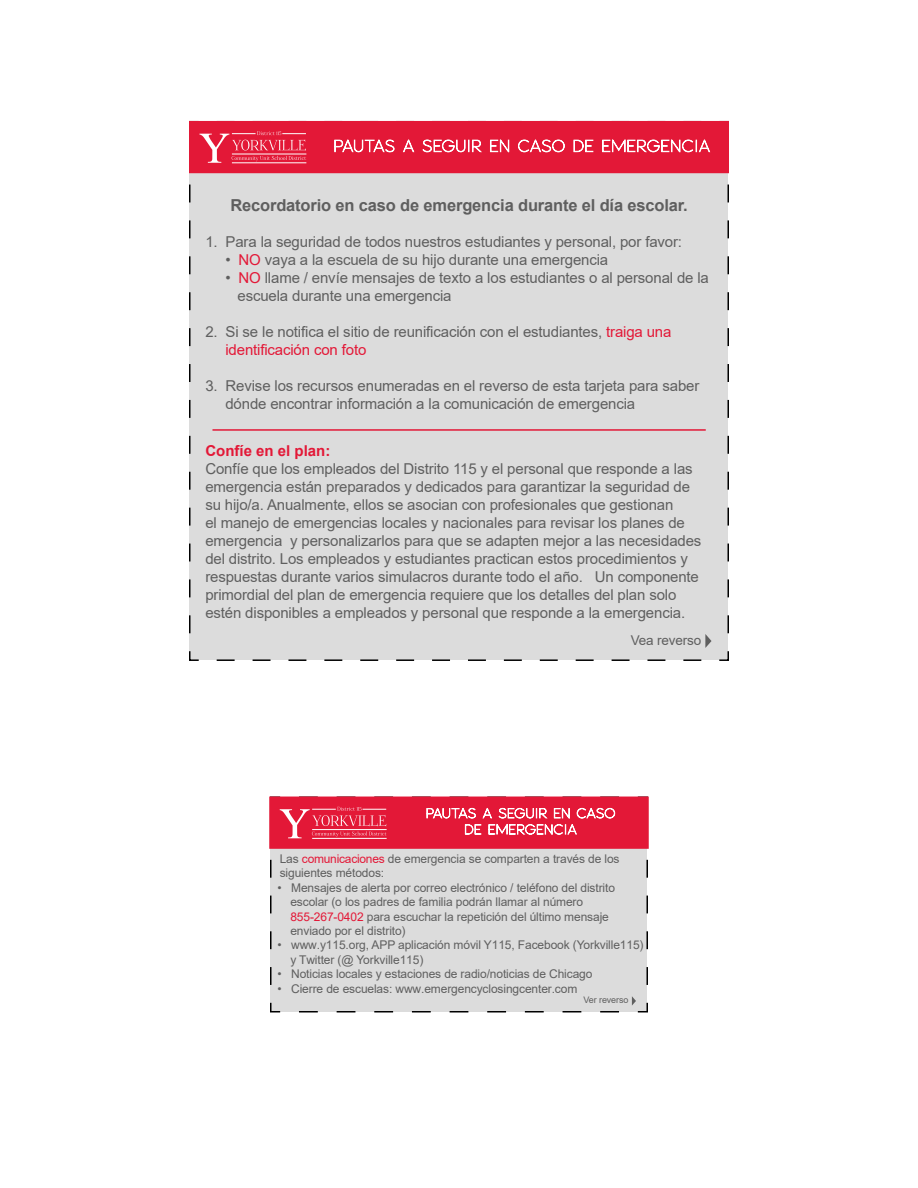
<style>
.page{position:relative;width:918px;height:1188px;background:#fff}
.page>*{position:absolute;margin:0;border:0;box-sizing:border-box;transform-origin:0 0}
.t1{font:700 16.5px "Arial";letter-spacing:-.01em;color:#5f5f5f}
.t2{font:15px/18px "Arial";letter-spacing:-.01em;color:#5f5f5f}
.t3{font:700 15px "Arial";color:#e31837}
.t4{font:13.5px "Arial";letter-spacing:-.01em;color:#5f5f5f}
.t5{font:12px/14.4px "Arial";letter-spacing:-.01em;color:#5f5f5f}
.t6{font:9px "Arial";letter-spacing:-.01em;color:#5f5f5f}
.s1{color:#e31837}
</style>
<div class="page">
<div style="left:269px;top:796px;width:380px;height:217px;background:#dcdcdc"></div>
<div style="left:269px;top:797px;width:380px;height:52px;background:#e31837;border:2px solid #e31837"></div>
<svg style="left:280px;top:807px;width:106px;height:31px"></svg>
<hr style="left:312px;top:829px;width:75px;height:1px;background:#fff">
<hr style="left:312px;top:838px;width:75px;height:1px;background:#fff">
<svg style="left:426px;top:807px;width:189px;height:28px"></svg>
<div style="left:299px;top:996px;width:337px;height:16px;background:#dcdcdc"></div>
<div style="left:189px;top:120px;width:540px;height:541px;background:#dcdcdc"></div>
<div style="left:189px;top:121px;width:540px;height:52px;background:#e31837"></div>
<svg style="left:199px;top:131px;width:107px;height:32px"></svg>
<hr style="left:232px;top:154px;width:74px;height:1px;background:#fff">
<hr style="left:232px;top:163px;width:74px;height:1px;background:#fff">
<svg style="left:334px;top:139px;width:61px;height:14px"></svg>
<svg style="left:403px;top:139px;width:12px;height:14px"></svg>
<svg style="left:422px;top:139px;width:60px;height:14px"></svg>
<svg style="left:490px;top:139px;width:20px;height:14px"></svg>
<svg style="left:518px;top:139px;width:47px;height:14px"></svg>
<svg style="left:573px;top:139px;width:21px;height:13px"></svg>
<svg style="left:602px;top:139px;width:108px;height:14px"></svg>
<hr style="left:212px;top:429px;width:494px;height:2px;background:#e31837">
<svg style="left:705px;top:634px;width:7px;height:14px"></svg>
<p class="t1" style="left:230px;top:193px;width:459px">Recordatorio en caso de emergencia durante el día escolar.</p>
<p class="t2" style="left:205px;top:232px;width:478px">1. Para la seguridad de todos nuestros estudiantes y personal, por favor:</p>
<p class="t2" style="left:225px;top:250px;width:384px">• <span class="s1">NO</span> vaya a la escuela de su hijo durante una emergencia</p>
<p class="t2" style="left:238px;top:268px;width:473px;text-indent:-12px">• <span class="s1">NO</span> llame / envíe mensajes de texto a los estudiantes o al personal de la escuela durante una emergencia</p>
<p class="t2" style="left:225px;top:322px;width:448px;text-indent:-20px">2. Si se le notifica el sitio de reunificación con el estudiantes, <span class="s1">traiga una identificación con foto</span></p>
<p class="t2" style="left:225px;top:376px;width:476px;text-indent:-20px">3. Revise los recursos enumeradas en el reverso de esta tarjeta para saber dónde encontrar información a la comunicación de emergencia</p>
<p class="t3" style="left:205px;top:440px;width:127px">Confíe en el plan:</p>
<p class="t2" style="left:205px;top:460px;width:498px">Confíe que los empleados del Distrito 115 y el personal que responde a las emergencia están preparados y dedicados para garantizar la seguridad de su hijo/a. Anualmente, ellos se asocian con profesionales que gestionan<br>el manejo de emergencias locales y nacionales para revisar los planes de emergencia y personalizarlos para que se adapten mejor a las necesidades del distrito. Los empleados y estudiantes practican estos procedimientos y respuestas durante varios simulacros durante todo el año. Un componente primordial del plan de emergencia requiere que los detalles del plan solo estén disponibles a empleados y personal que responde a la emergencia.</p>
<p class="t4" style="left:631px;top:631px;width:72px">Vea reverso</p>
<p class="t5" style="left:280px;top:852px;width:341px">Las <span class="s1">comunicaciones</span> de emergencia se comparten a través de los siguientes métodos:</p>
<p class="t5" style="left:290px;top:880px;width:326px;text-indent:-13px">• Mensajes de alerta por correo electrónico / teléfono del distrito escolar (o los padres de familia podrán llamar al número <span class="s1">855-267-0402</span> para escuchar la repetición del último mensaje enviado por el distrito)</p>
<p class="t5" style="left:290px;top:938px;width:355px;text-indent:-13px">• www.y115.org, APP aplicación móvil Y115, Facebook (Yorkville115) y Twitter (@ Yorkville115)</p>
<p class="t5" style="left:277px;top:967px;width:317px">• Noticias locales y estaciones de radio/noticias de Chicago</p>
<p class="t5" style="left:277px;top:981px;width:301px">• Cierre de escuelas: www.emergencyclosingcenter.com</p>
<p class="t6" style="left:583px;top:993px;width:47px">Ver reverso</p>
</div>
